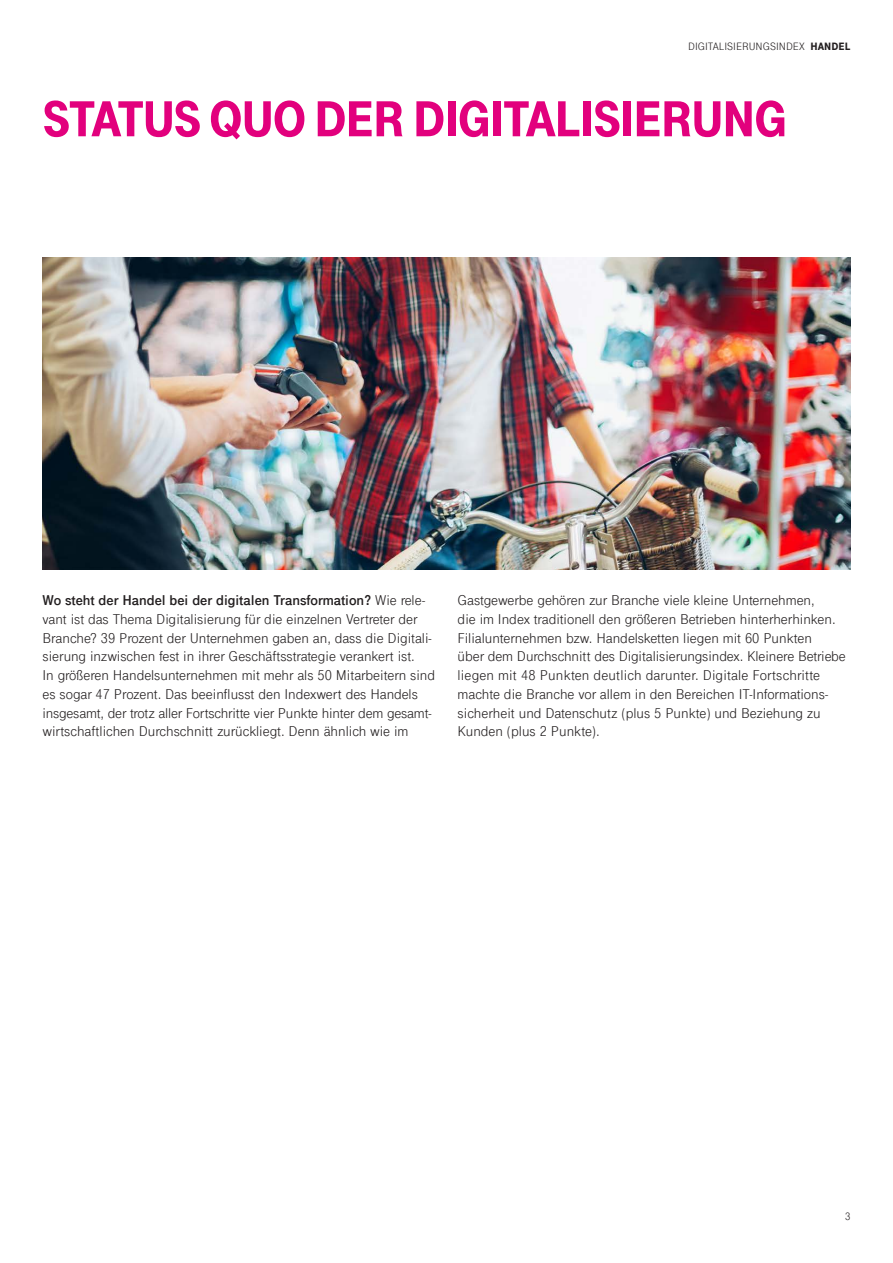
<style>
.page{position:relative;width:893px;height:1263px;background:#fff}
.page>*{position:absolute;margin:0;border:0;box-sizing:border-box;transform-origin:0 0}
.t1{font:900 52.5px "Tele Grotesk Next";letter-spacing:-.03em;color:#e2007d}
.t2{font:15px/18.8px "Tele Grotesk Next";color:#231f20}
.t3{font:11.25px "Tele Grotesk Next";color:#231f20}
.s1{font-weight:900}
.s2{font-weight:700}
</style>
<div class="page">
<img style="left:43px;top:258px;width:807px;height:311px">
<p class="t3" style="left:688px;top:40px;width:164px">DIGITALISIERUNGSINDEX <span class="s1">HANDEL</span></p>
<h1 class="t1" style="left:43px;top:90px;width:747px">STATUS QUO DER DIGITALISIERUNG</h1>
<p class="t2" style="left:43px;top:591px;width:394px"><span class="s2">Wo steht der Handel bei der digitalen Transformation?</span> Wie rele&shy;vant ist das Thema Digitalisierung für die einzelnen Vertreter der Branche? 39 Prozent der Unternehmen gaben an, dass die Digitali&shy;sierung inzwischen fest in ihrer Geschäftsstrategie verankert ist.<br>In größeren Handelsunternehmen mit mehr als 50 Mitarbeitern sind es sogar 47 Prozent. Das beeinflusst den Indexwert des Handels insgesamt, der trotz aller Fortschritte vier Punkte hinter dem gesamt&shy;wirtschaftlichen Durchschnitt zurückliegt. Denn ähnlich wie im</p>
<p class="t2" style="left:458px;top:591px;width:390px">Gastgewerbe gehören zur Branche viele kleine Unternehmen,<br>die im Index traditionell den größeren Betrieben hinterherhinken.<br>Filialunternehmen bzw. Handelsketten liegen mit 60 Punkten<br>über dem Durchschnitt des Digitalisierungsindex. Kleinere Betriebe liegen mit 48 Punkten deutlich darunter. Digitale Fortschritte machte die Branche vor allem in den Bereichen IT-Informations&shy;sicherheit und Datenschutz (plus 5 Punkte) und Beziehung zu Kunden (plus 2 Punkte).</p>
<p class="t3" style="left:845px;top:1210px;width:7px">3</p>
</div>
